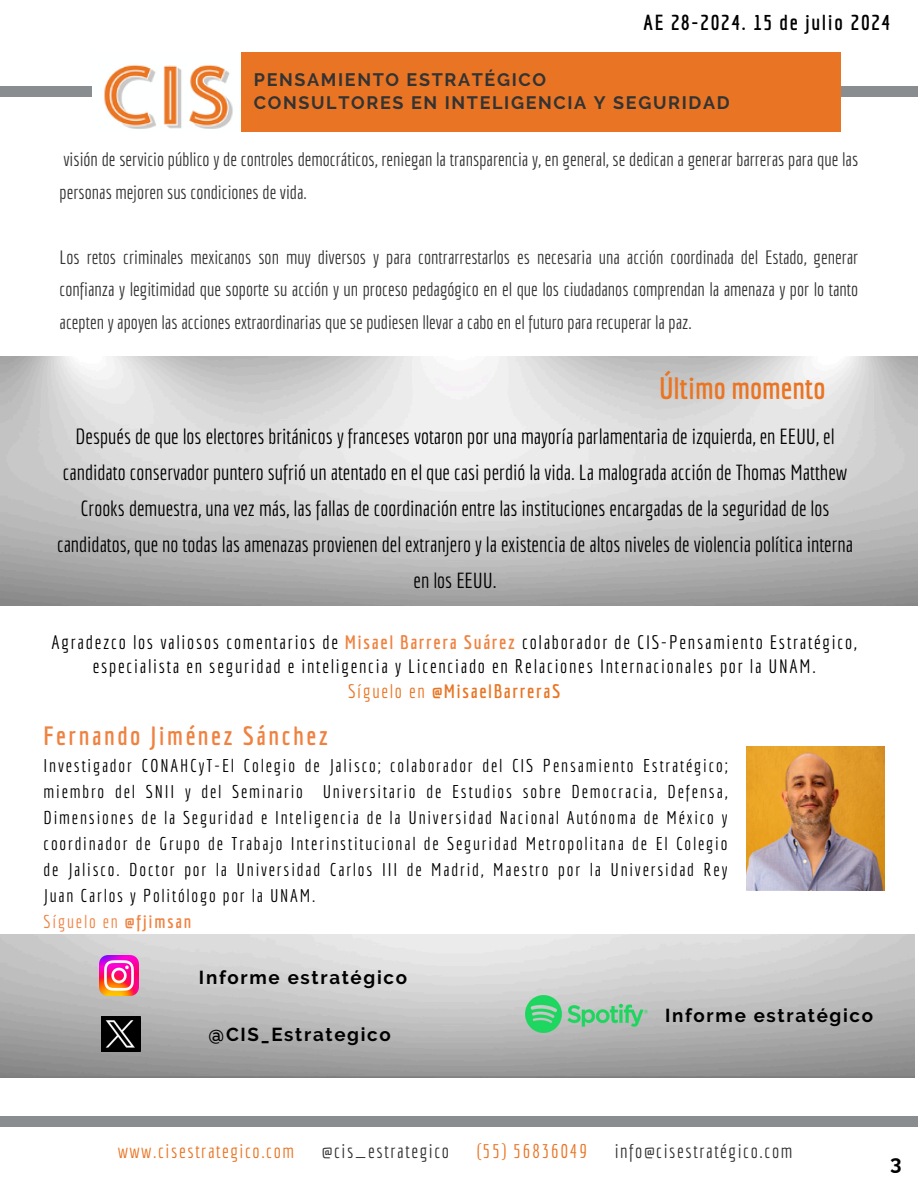
<style>
.page{position:relative;width:918px;height:1188px;background:#fff}
.page>*{position:absolute;margin:0;border:0;box-sizing:border-box;transform-origin:0 0}
.t1{font:700 30.3px "Economica";color:#e97524}
.t2{font:700 25.8px "Economica";letter-spacing:.1em;color:#ef8240}
.t3{font:21.3px/36px "Economica";color:#000;text-align:center}
.t4{font:700 21.3px "Economica";letter-spacing:.08em;color:#000}
.t5{font:700 20.55px "Raleway";color:#000}
.t6{font:19.2px "Economica";letter-spacing:.08em;color:#333}
.t7{font:19.2px "Economica";letter-spacing:.08em;color:#e97524}
.t8{font:19.05px/24.8px "Economica";letter-spacing:.09em;color:#000;text-align:center}
.t9{font:18.9px/32.7px "Economica";color:#333}
.t10{font:700 18.75px "Raleway";letter-spacing:.09em;color:#000}
.t11{font:18px/25.8px "Economica";letter-spacing:.1em;color:#000;text-align:justify}
.t12{font:700 18px/22.5px "Raleway";letter-spacing:.09em;color:#333}
.t13{font:18px "Economica";letter-spacing:.1em;color:#ef8240}
.s1{font-weight:700;color:#ef8240}
.s2{color:#e97524}
.s3{font-weight:700;color:#e97524}
.s4{font-weight:700}
</style>
<div class="page">
<div style="left:0;top:87px;width:918px;height:10px;background:#8a8d8f"></div>
<img style="left:92px;top:65px;width:149px;height:64px">
<div style="left:241px;top:52px;width:600px;height:80px;background:#e97524"></div>
<div style="left:0;top:1116px;width:918px;height:10px;background:#8a8d8f"></div>
<img style="left:0;top:935px;width:914px;height:143px">
<img style="left:526px;top:996px;width:121px;height:37px">
<img style="left:99px;top:956px;width:40px;height:39px">
<img style="left:101px;top:1017px;width:39px;height:35px">
<img style="left:746px;top:747px;width:139px;height:144px">
<p class="t4" style="left:643px;top:10px;width:248px">AE 28-2024. 15 de julio 2024</p>
<p class="t12" style="left:254px;top:69px;width:477px">PENSAMIENTO ESTRATÉGICO<br>CONSULTORES EN INTELIGENCIA Y SEGURIDAD</p>
<h2 class="t9" style="left:60px;top:142px;width:800px">visión de servicio público y de controles democráticos, reniegan la transparencia y, en general, se dedican a generar barreras para que las personas mejoren sus condiciones de vida.</h2>
<p class="t9" style="left:60px;top:240px;width:800px;text-align:justify">Los retos criminales mexicanos son muy diversos y para contrarrestarlos es necesaria una acción coordinada del Estado, generar confianza y legitimidad que soporte su acción y un proceso pedagógico en el que los ciudadanos comprendan la amenaza y por lo tanto acepten y apoyen las acciones extraordinarias que se pudiesen llevar a cabo en el futuro para recuperar la paz.</p>
<h5 class="t1" style="left:659px;top:370px;width:168px">Último momento</h5>
<h5 class="t3" style="left:57px;top:418px;width:798px">Después de que los electores británicos y franceses votaron por una mayoría parlamentaria de izquierda, en EEUU, el candidato conservador puntero sufrió un atentado en el que casi perdió la vida. La malograda acción de Thomas Matthew Crooks demuestra, una vez más, las fallas de coordinación entre las instituciones encargadas de la seguridad de los candidatos, que no todas las amenazas provienen del extranjero y la existencia de altos niveles de violencia política interna en los EEUU.</h5>
<p class="t8" style="left:52px;top:629px;width:807px">Agradezco los valiosos comentarios de <span class="s1">Misael Barrera Suárez</span> colaborador de CIS-Pensamiento Estratégico, especialista en seguridad e inteligencia y Licenciado en Relaciones Internacionales por la UNAM.<br><span class="s2">Síguelo en</span> <span class="s3">@MisaelBarreraS</span></p>
<h5 class="t2" style="left:44px;top:721px;width:286px">Fernando Jiménez Sánchez</h5>
<h3 class="t11" style="left:44px;top:753px;width:685px">Investigador CONAHCyT-El Colegio de Jalisco; colaborador del CIS Pensamiento Estratégico; miembro del SNII y del Seminario Universitario de Estudios sobre Democracia, Defensa, Dimensiones de la Seguridad e Inteligencia de la Universidad Nacional Autónoma de México y coordinador de Grupo de Trabajo Interinstitucional de Seguridad Metropolitana de El Colegio de Jalisco. Doctor por la Universidad Carlos III de Madrid, Maestro por la Universidad Rey Juan Carlos y Politólogo por la UNAM.</h3>
<p class="t13" style="left:44px;top:911px;width:149px">Síguelo en <span class="s4">@fjimsan</span></p>
<p class="t10" style="left:199px;top:966px;width:210px">Informe estratégico</p>
<p class="t10" style="left:209px;top:1023px;width:184px">@CIS_Estrategico</p>
<p class="t10" style="left:665px;top:1004px;width:210px">Informe estratégico</p>
<p class="t7" style="left:118px;top:1140px;width:178px">www.cisestrategico.com</p>
<p class="t6" style="left:322px;top:1140px;width:129px">@cis_estrategico</p>
<p class="t7" style="left:477px;top:1140px;width:112px">(55) 56836049</p>
<p class="t6" style="left:615px;top:1140px;width:179px">info@cisestratégico.com</p>
<p class="t5" style="left:890px;top:1151px;width:13px">3</p>
</div>
